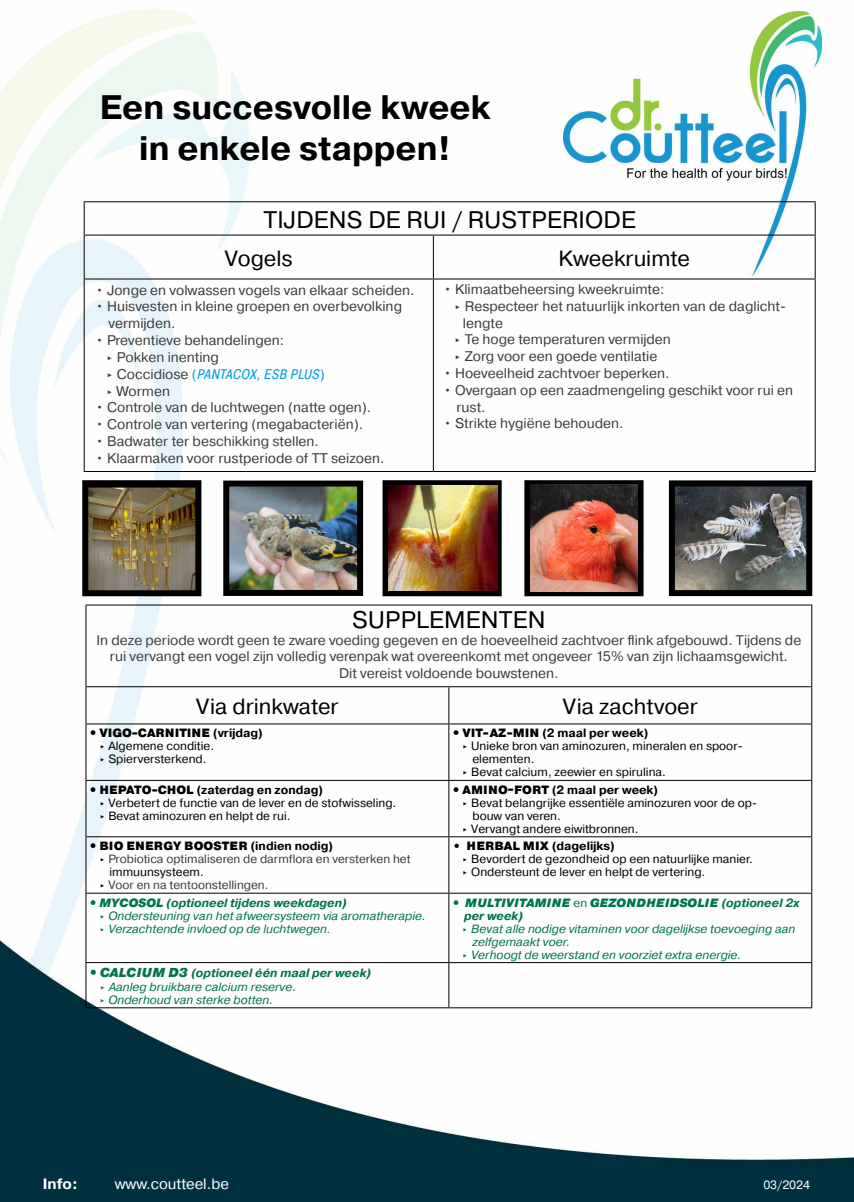
<style>
.page{position:relative;width:854px;height:1202px;background:#fff}
.page>*{position:absolute;margin:0;border:0;box-sizing:border-box;transform-origin:0 0}
.t1{font:700 34px/40.8px "Pragmatica";color:#000;text-align:center}
.t2{font:24px "Pragmatica";letter-spacing:.01em;color:#000}
.t3{font:22px "Pragmatica";color:#000}
.t4{font:15px "Pragmatica";color:#fff}
.t5{font:700 15px "Pragmatica";color:#fff}
.t6{font:14px/16.8px "Pragmatica";color:#3c3c3b}
.t7{font:italic 14px "Pragmatica Cond";letter-spacing:.01em;color:#009fe3}
.t8{font:12px/13px "Pragmatica";color:#000}
.t9{font:italic 12px/13px "Pragmatica";color:#007547}
.t10{font:12px "Pragmatica";color:#3c3c3b}
.t11{font:italic 900 12px/13px "Pragmatica";letter-spacing:.01em;color:#007547}
.t12{font:700 12px "Pragmatica";color:#000}
.t13{font:900 12px "Pragmatica";letter-spacing:.01em;color:#000}
.t14{font:12px "Pragmatica";color:#fff}
.s1{font-family:"Pragmatica";font-style:normal;color:#3c3c3b}
.s2{font-family:"Pragmatica";font-style:normal}
.s3{font-weight:900;font-style:italic}
.s4{font-weight:900}
.s5{font-weight:700}
.s6{font-style:italic}
.s7{color:#000}
.s8{font-style:normal}
.s9{font-weight:400;font-style:normal}
.s10{font-weight:900;font-size:13px}
</style>
<div class="page">
<img style="left:0;top:9px;width:853px;height:1193px">
<img style="left:563px;top:11px;width:257px;height:266px">
<hr style="left:84px;top:201px;width:349px;height:1px;background:#000">
<hr style="left:84px;top:202px;width:1px;height:33px;background:#000">
<hr style="left:433px;top:201px;width:382px;height:1px;background:#000">
<hr style="left:814px;top:202px;width:1px;height:33px;background:#000">
<hr style="left:84px;top:235px;width:349px;height:1px;background:#000">
<hr style="left:84px;top:236px;width:1px;height:42px;background:#000">
<hr style="left:433px;top:235px;width:382px;height:1px;background:#000">
<hr style="left:432px;top:236px;width:1px;height:42px;background:#000">
<hr style="left:814px;top:236px;width:1px;height:42px;background:#000">
<hr style="left:84px;top:278px;width:349px;height:1px;background:#000">
<hr style="left:84px;top:279px;width:1px;height:192px;background:#000">
<hr style="left:433px;top:278px;width:382px;height:1px;background:#000">
<hr style="left:432px;top:279px;width:1px;height:192px;background:#000">
<hr style="left:814px;top:279px;width:1px;height:192px;background:#000">
<hr style="left:84px;top:471px;width:349px;height:1px;background:#000">
<hr style="left:433px;top:471px;width:382px;height:1px;background:#000">
<hr style="left:85px;top:604px;width:363px;height:1px;background:#000">
<hr style="left:85px;top:605px;width:1px;height:81px;background:#000">
<hr style="left:448px;top:604px;width:364px;height:1px;background:#000">
<hr style="left:811px;top:605px;width:1px;height:81px;background:#000">
<hr style="left:85px;top:686px;width:363px;height:1px;background:#000">
<hr style="left:85px;top:687px;width:1px;height:36px;background:#000">
<hr style="left:448px;top:686px;width:364px;height:1px;background:#000">
<hr style="left:448px;top:687px;width:1px;height:36px;background:#000">
<hr style="left:811px;top:687px;width:1px;height:36px;background:#000">
<hr style="left:85px;top:723px;width:363px;height:1px;background:#000">
<hr style="left:85px;top:724px;width:1px;height:56px;background:#000">
<hr style="left:448px;top:723px;width:364px;height:1px;background:#000">
<hr style="left:448px;top:724px;width:1px;height:56px;background:#000">
<hr style="left:811px;top:724px;width:1px;height:56px;background:#000">
<hr style="left:85px;top:780px;width:363px;height:1px;background:#000">
<hr style="left:85px;top:781px;width:1px;height:55px;background:#000">
<hr style="left:448px;top:780px;width:364px;height:1px;background:#000">
<hr style="left:448px;top:781px;width:1px;height:55px;background:#000">
<hr style="left:811px;top:781px;width:1px;height:55px;background:#000">
<hr style="left:85px;top:836px;width:363px;height:1px;background:#000">
<hr style="left:85px;top:837px;width:1px;height:56px;background:#000">
<hr style="left:448px;top:836px;width:364px;height:1px;background:#000">
<hr style="left:448px;top:837px;width:1px;height:56px;background:#000">
<hr style="left:811px;top:837px;width:1px;height:56px;background:#000">
<hr style="left:85px;top:893px;width:363px;height:1px;background:#000">
<hr style="left:85px;top:894px;width:1px;height:68px;background:#000">
<hr style="left:448px;top:893px;width:364px;height:1px;background:#000">
<hr style="left:448px;top:894px;width:1px;height:68px;background:#000">
<hr style="left:811px;top:894px;width:1px;height:68px;background:#000">
<hr style="left:85px;top:962px;width:363px;height:1px;background:#000">
<hr style="left:85px;top:963px;width:1px;height:44px;background:#000">
<hr style="left:448px;top:962px;width:364px;height:1px;background:#000">
<hr style="left:448px;top:963px;width:1px;height:44px;background:#000">
<hr style="left:811px;top:963px;width:1px;height:44px;background:#000">
<hr style="left:85px;top:1007px;width:363px;height:1px;background:#000">
<hr style="left:448px;top:1007px;width:364px;height:1px;background:#000">
<img style="left:89px;top:487px;width:105px;height:102px">
<div style="left:82px;top:480px;width:119px;height:116px;border:6px solid #000"></div>
<div style="left:524px;top:480px;width:119px;height:116px;border:6px solid #000"></div>
<img style="left:675px;top:487px;width:130px;height:102px">
<div style="left:668px;top:480px;width:144px;height:116px;border:6px solid #000"></div>
<img style="left:230px;top:488px;width:126px;height:101px">
<div style="left:223px;top:481px;width:140px;height:115px;border:6px solid #000"></div>
<img style="left:530px;top:485px;width:107px;height:107px">
<div style="left:382px;top:480px;width:119px;height:116px;border:6px solid #000"></div>
<img style="left:388px;top:485px;width:109px;height:106px">
<h1 class="t1" style="left:100px;top:88px;width:392px">Een succesvolle kweek in enkele stappen!</h1>
<h2 class="t2" style="left:263px;top:205px;width:373px">TIJDENS DE RUI / RUSTPERIODE</h2>
<h3 class="t3" style="left:225px;top:245px;width:69px">Vogels</h3>
<h3 class="t3" style="left:558px;top:245px;width:133px">Kweekruimte</h3>
<p class="t6" style="left:95px;top:282px;width:320px">• Jonge en volwassen vogels van elkaar scheiden.</p>
<p class="t6" style="left:108px;top:299px;width:295px;text-indent:-13px">• Huisvesten in kleine groepen en overbevolking vermijden.</p>
<p class="t6" style="left:105px;top:332px;width:180px;text-indent:-10px">• Preventieve behandelingen: ‣ Pokken inenting</p>
<p class="t7" style="left:105px;top:365px;width:221px"><span class="s1">‣ Coccidiose</span> <span class="s2">(</span>PANTACOX, ESB PLUS<span class="s2">)</span></p>
<p class="t6" style="left:105px;top:383px;width:66px">‣ Wormen</p>
<p class="t6" style="left:95px;top:399px;width:277px">• Controle van de luchtwegen (natte ogen).</p>
<p class="t6" style="left:95px;top:416px;width:269px">• Controle van vertering (megabacteriën).</p>
<p class="t6" style="left:95px;top:433px;width:225px">• Badwater ter beschikking stellen.</p>
<p class="t6" style="left:95px;top:450px;width:290px">• Klaarmaken voor rustperiode of TT seizoen.</p>
<p class="t6" style="left:443px;top:281px;width:222px">• Klimaatbeheersing kweekruimte:</p>
<p class="t6" style="left:453px;top:298px;width:334px">‣ Respecteer het natuurlijk inkorten van de daglicht-</p>
<p class="t6" style="left:463px;top:315px;width:42px">lengte</p>
<p class="t6" style="left:453px;top:331px;width:219px">‣ Te hoge temperaturen vermijden</p>
<p class="t6" style="left:453px;top:348px;width:206px">‣ Zorg voor een goede ventilatie</p>
<p class="t6" style="left:443px;top:365px;width:227px">• Hoeveelheid zachtvoer beperken.</p>
<p class="t6" style="left:456px;top:382px;width:338px;text-indent:-13px">• Overgaan op een zaadmengeling geschikt voor rui en rust.</p>
<p class="t6" style="left:443px;top:415px;width:181px">• Strikte hygiëne behouden.</p>
<h2 class="t2" style="left:352px;top:605px;width:195px">SUPPLEMENTEN</h2>
<p class="t6" style="left:96px;top:632px;width:706px;text-align:center">In deze periode wordt geen te zware voeding gegeven en de hoeveelheid zachtvoer flink afgebouwd. Tijdens de rui vervangt een vogel zijn volledig verenpak wat overeenkomt met ongeveer 15% van zijn lichaamsgewicht.<br>Dit vereist voldoende bouwstenen.</p>
<h3 class="t3" style="left:196px;top:693px;width:144px">Via drinkwater</h3>
<h3 class="t3" style="left:562px;top:693px;width:137px">Via zachtvoer</h3>
<p class="t8" style="left:98px;top:727px;width:166px;text-indent:-8px"><span class="s3">•</span> <span class="s4">VIGO-CARNITINE</span> <span class="s5">(vrijdag) </span>‣ Algemene conditie.<br>‣ Spierversterkend.</p>
<p class="t12" style="left:452px;top:725px;width:197px"><span class="s3">•</span> <span class="s4">VIT-AZ-MIN</span> (2 maal per week)</p>
<p class="t8" style="left:461px;top:740px;width:283px">‣ Unieke bron van aminozuren, mineralen en spoor-</p>
<p class="t8" style="left:472px;top:753px;width:63px">elementen.</p>
<p class="t8" style="left:461px;top:766px;width:206px">‣ Bevat calcium, zeewier en spirulina.</p>
<p class="t8" style="left:98px;top:783px;width:299px;text-indent:-8px"><span class="s3">•</span> <span class="s4">HEPATO-CHOL</span> <span class="s5">(zaterdag en zondag)<br></span>‣ Verbetert de functie van de lever en de stofwisseling. ‣ Bevat aminozuren en helpt de rui.</p>
<p class="t12" style="left:452px;top:782px;width:207px"><span class="s3">•</span> <span class="s4">AMINO-FORT</span> (2 maal per week)</p>
<p class="t8" style="left:461px;top:796px;width:297px">‣ Bevat belangrijke essentiële aminozuren voor de op-</p>
<p class="t8" style="left:472px;top:809px;width:90px">bouw van veren.</p>
<p class="t8" style="left:461px;top:822px;width:179px">‣ Vervangt andere eiwitbronnen.</p>
<p class="t13" style="left:90px;top:838px;width:245px"><span class="s6">•</span> BIO ENERGY BOOSTER <span class="s5">(indien nodig)</span></p>
<p class="t10" style="left:98px;top:852px;width:314px"><span class="s7">‣</span> Probiotica optimaliseren de darmflora en versterken het</p>
<p class="t8" style="left:109px;top:866px;width:96px">immuunsysteem.</p>
<p class="t10" style="left:98px;top:878px;width:172px"><span class="s7">‣</span> Voor en na tentoonstellingen.</p>
<p class="t8" style="left:461px;top:840px;width:293px;text-indent:-8px"><span class="s5">•</span> <span class="s4">HERBAL MIX</span> <span class="s5">(dagelijks)<br></span>‣ Bevordert de gezondheid op een natuurlijke manier. ‣ Ondersteunt de lever en helpt de vertering.</p>
<p class="t9" style="left:98px;top:896px;width:329px;text-indent:-8px"><span class="s4">• MYCOSOL</span> <span class="s5">(optioneel tijdens weekdagen)<br></span><span class="s8">‣</span> Ondersteuning van het afweersysteem via aromatherapie. <span class="s8">‣</span> Verzachtende invloed op de luchtwegen.</p>
<p class="t11" style="left:464px;top:896px;width:337px;text-indent:-11px">• MULTIVITAMINE <span class="s9">en</span> GEZONDHEIDSOLIE <span class="s5">(optioneel 2x per week)</span></p>
<p class="t9" style="left:461px;top:922px;width:335px">‣ Bevat alle nodige vitaminen voor dagelijkse toevoeging aan</p>
<p class="t9" style="left:472px;top:935px;width:99px">zelfgemaakt voer.</p>
<p class="t9" style="left:461px;top:948px;width:281px">‣ Verhoogt de weerstand en voorziet extra energie.</p>
<p class="t9" style="left:98px;top:966px;width:274px;line-height:13.5px;text-indent:-8px"><span class="s10">• CALCIUM D3</span> <span class="s5">(optioneel één maal per week) </span>‣ Aanleg bruikbare calcium reserve.<br>‣ Onderhoud van sterke botten.</p>
<p class="t5" style="left:43px;top:1174px;width:37px">Info:</p>
<p class="t4" style="left:115px;top:1175px;width:116px">www.coutteel.be</p>
<p class="t14" style="left:763px;top:1178px;width:48px">03/2024</p>
</div>
